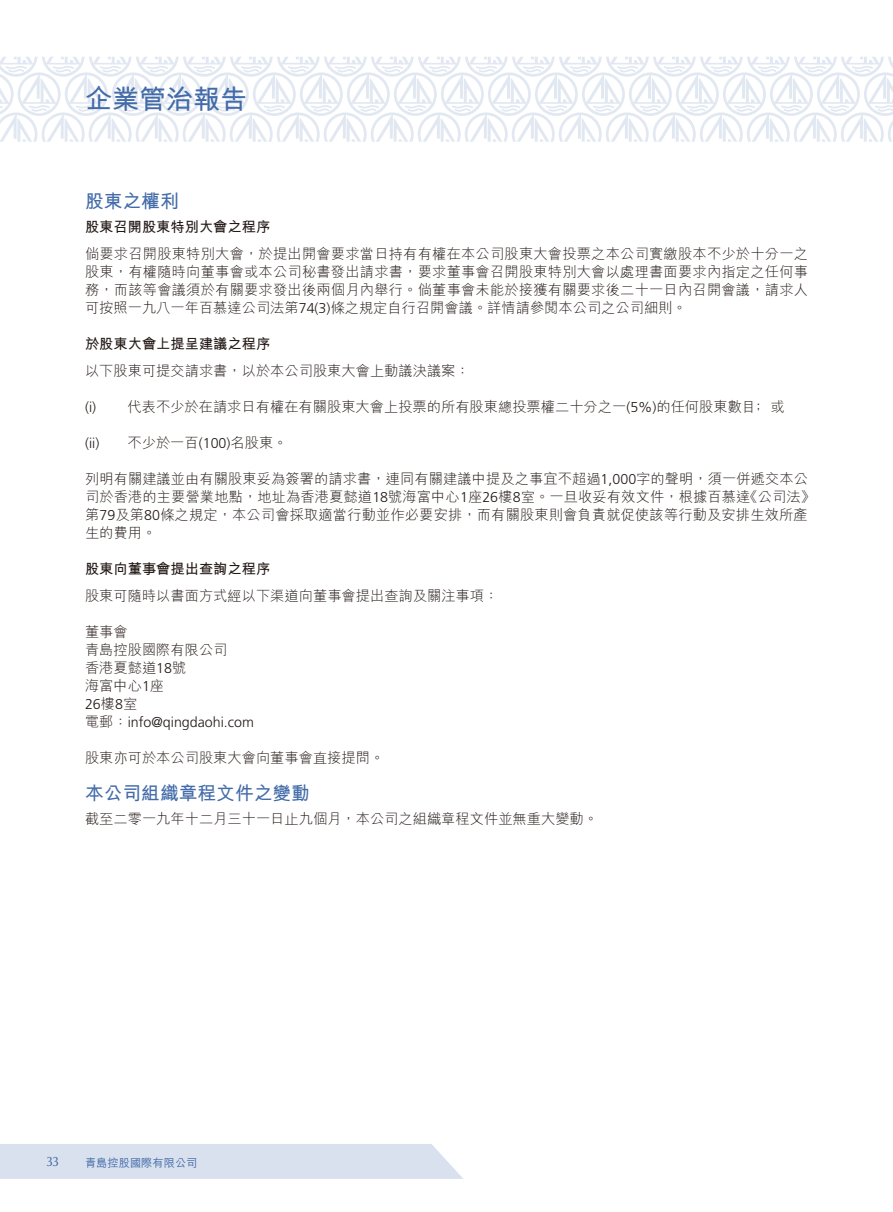
<style>
.page{position:relative;width:893px;height:1212px;background:#fff}
.page>*{position:absolute;margin:0;border:0;box-sizing:border-box;transform-origin:0 0}
.t1{font:700 27px "M Hei HK";color:#436ba9}
.t2{font:700 18.75px "M Hei HK";color:#436ba9}
.t3{font:300 14.25px/18px "M Hei HK";color:#231916}
.t4{font:700 14.25px "M Hei HK";color:#231916}
.t5{font:300 14.25px/18px "Frutiger LT Std";color:#231916}
.t6{font:500 13.5px "Optima LT Std";color:#436ba9;scale:.9 1}
.t7{font:500 11.25px "M Hei HK";color:#436ba9}
.s1{font-family:"Frutiger LT Std"}
.s2{font-family:"M Hei HK"}
</style>
<div class="page">
<svg style="left:0;top:57px;width:893px;height:85px"></svg>
<div style="left:0;top:1144px;width:463px;height:35px;background:#dae1ee"></div>
<h1 class="t1" style="left:85px;top:80px;width:163px">企業管治報告</h1>
<h2 class="t2" style="left:85px;top:188px;width:95px">股東之權利</h2>
<p class="t4" style="left:85px;top:217px;width:187px">股東召開股東特別大會之程序</p>
<p class="t3" style="left:85px;top:245px;width:724px;text-align:justify">倘要求召開股東特別大會，於提出開會要求當日持有有權在本公司股東大會投票之本公司實繳股本不少於十分一之股東，有權隨時向董事會或本公司秘書發出請求書，要求董事會召開股東特別大會以處理書面要求內指定之任何事務，而該等會議須於有關要求發出後兩個月內舉行。倘董事會未能於接獲有關要求後二十一日內召開會議，請求人可按照一九八一年百慕達公司法第<span class="s1">74 )3(</span> 條之規定自行召開會議。詳情請參閱本公司之公司細則。</p>
<p class="t4" style="left:85px;top:334px;width:187px">於股東大會上提呈建議之程序</p>
<p class="t3" style="left:85px;top:362px;width:386px">以下股東可提交請求書，以於本公司股東大會上動議決議案：</p>
<p class="t3" style="left:128px;top:398px;width:659px">代表不少於在請求日有權在有關股東大會上投票的所有股東總投票權二十分之一<span class="s1">(5%)</span>的任何股東數目﹔或</p>
<p class="t5" style="left:85px;top:398px;width:13px">) i(</p>
<p class="t3" style="left:128px;top:434px;width:161px">不少於一百<span class="s1">(100)</span>名股東。</p>
<p class="t5" style="left:85px;top:434px;width:16px">i i( )</p>
<p class="t3" style="left:743px;top:470px;width:73px;text-indent:-658px">列明有關建議並由有關股東妥為簽署的請求書，連同有關建議中提及之事宜不超過<span class="s1">1,000</span>字的聲明，須一併遞交本公《公司法《</p>
<p class="t3" style="left:85px;top:488px;width:724px">司於香港的主要營業地點，地址為香港夏懿道<span class="s1">18</span>號海富中心座<span class="s1">1 26</span>樓室<span class="s1">8</span> 。一旦收妥有效文件，根據百慕達<br>第<span class="s1">79</span>及第<span class="s1">80</span>條之規定，本公司會採取適當行動並作必要安排，而有關股東則會負責就促使該等行動及安排生效所產生的費用。</p>
<p class="t4" style="left:85px;top:558px;width:187px">股東向董事會提出查詢之程序</p>
<p class="t3" style="left:85px;top:587px;width:415px">股東可隨時以書面方式經以下渠道向董事會提出查詢及關注事項：</p>
<p class="t3" style="left:85px;top:623px;width:144px">董事會<br>青島控股國際有限公司香港夏懿道<span class="s1">18</span>號<br>海富中心座<span class="s1">1</span></p>
<p class="t5" style="left:85px;top:695px;width:170px">26<span class="s2">樓室</span>8<br><span class="s2">電郵：</span>info@qingdaohi.com</p>
<p class="t3" style="left:85px;top:748px;width:301px">股東亦可於本公司股東大會向董事會直接提問。</p>
<h2 class="t2" style="left:85px;top:779px;width:226px">本公司組織章程文件之變動</h2>
<p class="t3" style="left:85px;top:810px;width:514px">截至二零一九年十二月三十一日止九個月，本公司之組織章程文件並無重大變動。</p>
<p class="t6" style="left:47px;top:1154px;width:15px">33</p>
<p class="t7" style="left:85px;top:1154px;width:114px">青島控股國際有限公司</p>
</div>
